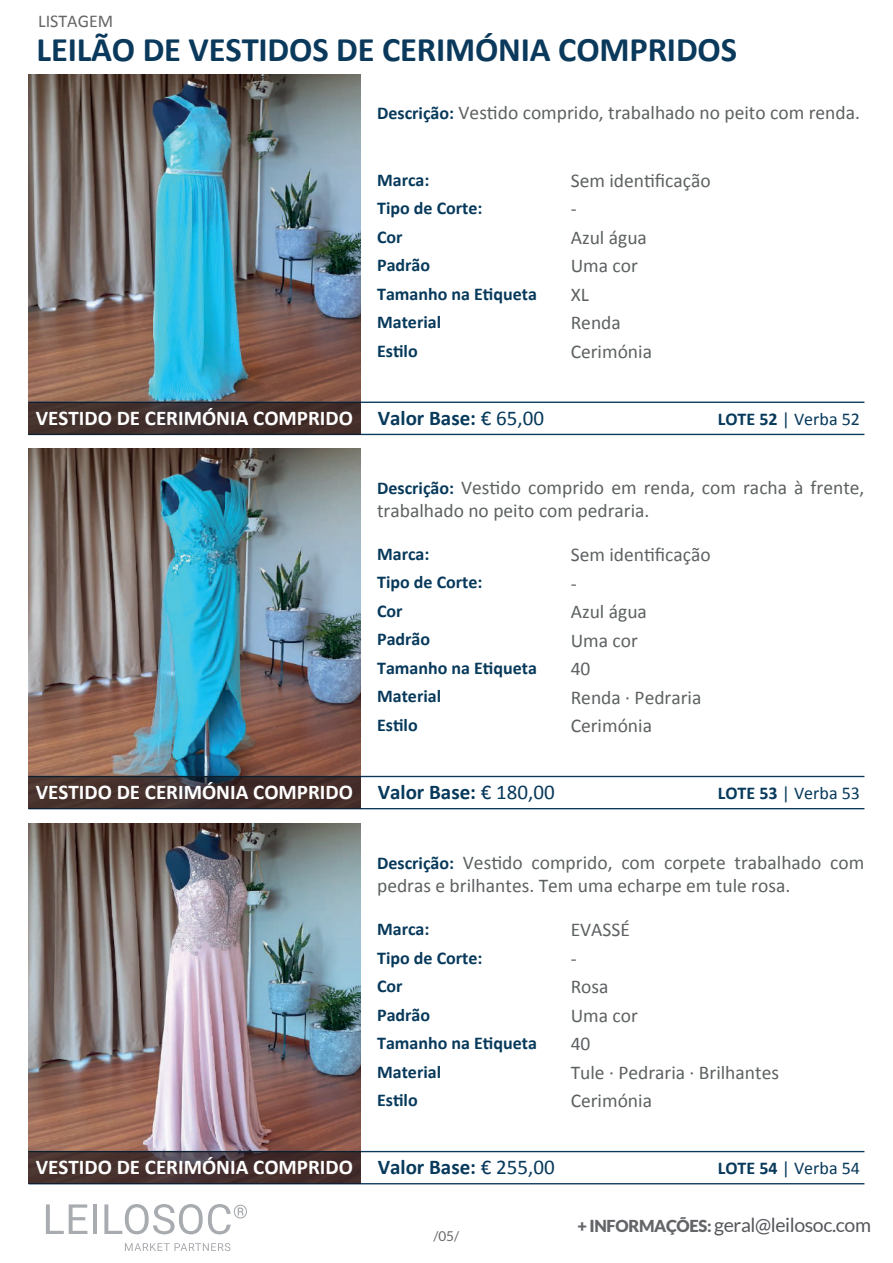
<style>
.page{position:relative;width:893px;height:1263px;background:#fff}
.page>*{position:absolute;margin:0;border:0;box-sizing:border-box;transform-origin:0 0}
.t1{font:700 34.5px "Calibri";letter-spacing:-.005em;color:#0a395c}
.t2{font:700 21px "Calibri";color:#fff}
.t3{font:19.5px/28.5px "Calibri";color:#5d6162}
.t4{font:19.5px "Lato";letter-spacing:-.02em;color:#55575c}
.t5{font:700 18px/28.5px "Calibri";color:#07395b}
.t6{font:18px "Calibri";color:#07395b}
.t7{font:18px "Calibri";color:#666}
.t8{font:13.5px "Lato";color:#636568}
.s1{font-weight:700;font-size:18px;color:#07395b}
.s2{color:#07395b}
.s3{font-weight:400;color:#07395b}
.s4{font-weight:700}
.s5{font-weight:900;font-size:16.5px;color:#636568}
</style>
<div class="page">
<svg style="left:46px;top:1204px;width:41px;height:30px"></svg>
<hr style="left:93px;top:1204px;width:4px;height:30px;background:#a8abaf">
<svg style="left:104px;top:1204px;width:143px;height:30px"></svg>
<svg style="left:125px;top:1243px;width:105px;height:8px"></svg>
<img style="left:29px;top:74px;width:332px;height:328px">
<hr style="left:29px;top:434px;width:835px;height:1px;background:#0a395c">
<hr style="left:29px;top:402px;width:835px;height:1px;background:#0a395c">
<div style="left:29px;top:402px;width:332px;height:32px;background:#412f2c"></div>
<img style="left:29px;top:448px;width:332px;height:328px">
<hr style="left:29px;top:808px;width:835px;height:1px;background:#0a395c">
<hr style="left:29px;top:776px;width:835px;height:1px;background:#0a395c">
<svg style="left:29px;top:777px;width:332px;height:32px;background:#412f2d"></svg>
<img style="left:29px;top:823px;width:332px;height:328px">
<hr style="left:29px;top:1183px;width:835px;height:1px;background:#0a395c">
<hr style="left:29px;top:1151px;width:835px;height:1px;background:#0a395c">
<svg style="left:29px;top:1152px;width:332px;height:32px;background:#443130"></svg>
<p class="t7" style="left:38px;top:10px;width:77px">LISTAGEM</p>
<h1 class="t1" style="left:37px;top:25px;width:702px">LEILÃO DE VESTIDOS DE CERIMÓNIA COMPRIDOS</h1>
<p class="t3" style="left:377px;top:98px;width:484px"><span class="s1">Descrição:</span> Vestido comprido, trabalhado no peito com renda.</p>
<p class="t5" style="left:377px;top:165px;width:161px">Marca:<br>Tipo de Corte:<br>Cor<br>Padrão<br>Tamanho na Etiqueta<br>Material<br>Estilo</p>
<p class="t2" style="left:36px;top:403px;width:509px">VESTIDO DE CERIMÓNIA COMPRIDO <span class="s2">Valor Base:</span> <span class="s3">€ 65,00</span></p>
<p class="t3" style="left:570px;top:165px;width:141px">Sem identificação -<br>Azul água<br>Uma cor<br>XL<br>Renda<br>Cerimónia</p>
<p class="t6" style="left:717px;top:408px;width:144px"><span class="s4">LOTE 52</span> | Verba 52</p>
<p class="t3" style="left:377px;top:474px;width:489px;line-height:23.4px"><span class="s1">Descrição:</span> Vestido comprido em renda, com racha à frente, trabalhado no peito com pedraria.</p>
<p class="t3" style="left:570px;top:540px;width:141px">Sem identificação -<br>Azul água<br>Uma cor<br>40<br>Renda · Pedraria<br>Cerimónia</p>
<p class="t5" style="left:377px;top:539px;width:161px">Marca:<br>Tipo de Corte:<br>Cor<br>Padrão<br>Tamanho na Etiqueta<br>Material<br>Estilo</p>
<p class="t2" style="left:36px;top:778px;width:520px">VESTIDO DE CERIMÓNIA COMPRIDO <span class="s2">Valor Base:</span> <span class="s3">€ 180,00</span></p>
<p class="t6" style="left:717px;top:782px;width:144px"><span class="s4">LOTE 53</span> | Verba 53</p>
<p class="t3" style="left:377px;top:850px;width:489px;line-height:23.4px"><span class="s1">Descrição:</span> Vestido comprido, com corpete trabalhado com pedras e brilhantes. Tem uma echarpe em tule rosa.</p>
<p class="t3" style="left:570px;top:915px;width:210px">EVASSÉ<br>-<br>Rosa<br>Uma cor<br>40<br>Tule · Pedraria · Brilhantes<br>Cerimónia</p>
<p class="t5" style="left:377px;top:914px;width:161px">Marca:<br>Tipo de Corte:<br>Cor<br>Padrão<br>Tamanho na Etiqueta<br>Material<br>Estilo</p>
<p class="t2" style="left:36px;top:1153px;width:520px">VESTIDO DE CERIMÓNIA COMPRIDO <span class="s2">Valor Base:</span> <span class="s3">€ 255,00</span></p>
<p class="t8" style="left:433px;top:1229px;width:27px">/05/</p>
<p class="t6" style="left:717px;top:1157px;width:144px"><span class="s4">LOTE 54</span> | Verba 54</p>
<p class="t4" style="left:577px;top:1214px;width:295px"><span class="s5">+ INFORMAÇÕES:</span> geral@leilosoc.com</p>
</div>
